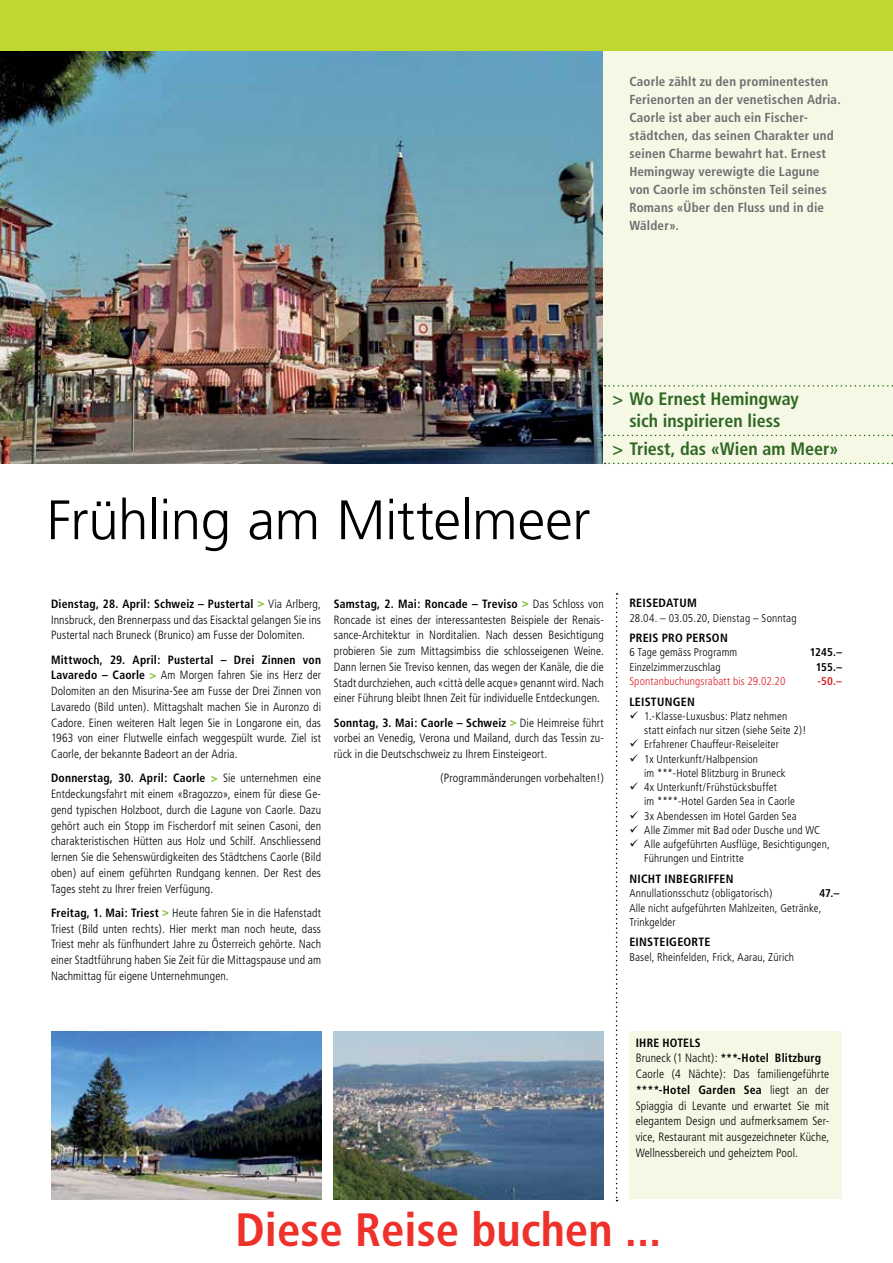
<style>
.page{position:relative;width:893px;height:1263px;background:#fff}
.page>*{position:absolute;margin:0;border:0;box-sizing:border-box;transform-origin:0 0}
.t1{font:300 55.5px "Frutiger";letter-spacing:-.01em;color:#000}
.t2{font:700 condensed 46.8px "Frutiger";color:#ee312a}
.t3{font:700 condensed 18px/21.6px "Frutiger";color:#2f6722;text-align:center}
.t4{font:700 condensed 13.05px/18px "Frutiger";letter-spacing:.015em;color:#6d6e71}
.t5{font:300 condensed 12px/15.8px "Frutiger";letter-spacing:.01em;color:#000;text-align:justify}
.t6{font:700 condensed 12px "Frutiger";letter-spacing:.02em;color:#000}
.t7{font:300 condensed 11.25px/14.2px "Frutiger";letter-spacing:.01em;color:#000}
.t8{font:300 condensed 11.25px "Frutiger";letter-spacing:.01em;color:#dc2028}
.t9{font:700 condensed 11.25px "Frutiger";letter-spacing:-.01em;color:#000}
.t10{font:700 condensed 11.25px "Frutiger";color:#dc2028}
.s1{font-weight:700}
.s2{font-weight:900;color:#8dc63f}
</style>
<div class="page">
<div style="left:0;top:0;width:893px;height:51px;background:#bfd730"></div>
<svg style="left:616px;top:593px;width:2px;height:608px"></svg>
<img style="left:0;top:51px;width:604px;height:412px">
<div style="left:604px;top:51px;width:289px;height:412px;background:#f4f8e4"></div>
<svg style="left:605px;top:385px;width:288px;height:2px"></svg>
<svg style="left:605px;top:435px;width:288px;height:1px"></svg>
<svg style="left:605px;top:463px;width:288px;height:1px"></svg>
<div style="left:629px;top:1031px;width:213px;height:168px;background:#f4f8e4"></div>
<img style="left:51px;top:1031px;width:270px;height:168px">
<img style="left:334px;top:1031px;width:270px;height:168px">
<p class="t4" style="left:629px;top:73px;width:213px">Caorle zählt zu den prominentesten<br>Ferienorten an der venetischen Adria.<br>Caorle ist aber auch ein Fischer&shy;städtchen, das seinen Charakter und seinen Charme bewahrt hat. Ernest<br>Hemingway verewigte die Lagune von Caorle im schönsten Teil seines<br>Romans «Über den Fluss und in die<br>Wälder».</p>
<h1 class="t1" style="left:47px;top:489px;width:545px">Frühling am Mittelmeer</h1>
<h3 class="t3" style="left:612px;top:388px;width:188px">&gt; Wo Ernest Hemingway sich inspirieren liess</h3>
<h3 class="t3" style="left:612px;top:438px;width:228px">&gt; Triest, das «Wien am Meer»</h3>
<p class="t5" style="left:51px;top:596px;width:272px"><span class="s1">Dienstag, 28. April: Schweiz – Pustertal</span> <span class="s2">&gt;</span> Via Arlberg, Innsbruck, den Brennerpass und das Eisacktal gelangen Sie ins Pustertal nach Bruneck (Brunico) am Fusse der Dolomiten.</p>
<p class="t5" style="left:51px;top:652px;width:272px"><span class="s1">Mittwoch, 29. April: Pustertal – Drei Zinnen von Lavaredo – Caorle</span> <span class="s2">&gt;</span> Am Morgen fahren Sie ins Herz der Dolomiten an den Misurina-See am Fusse der Drei Zinnen von Lavaredo (Bild unten). Mittagshalt machen Sie in Auronzo di Cadore. Einen weiteren Halt legen Sie in Longarone ein, das 1963 von einer Flutwelle einfach weggespült wurde. Ziel ist Caorle, der bekannte Badeort an der Adria.</p>
<p class="t5" style="left:51px;top:770px;width:272px"><span class="s1">Donnerstag, 30. April: Caorle</span> <span class="s2">&gt;</span> Sie unternehmen eine Entdeckungsfahrt mit einem «Bragozzo», einem für diese Ge&shy;gend typischen Holzboot, durch die Lagune von Caorle. Dazu gehört auch ein Stopp im Fischerdorf mit seinen Casoni, den charakteristischen Hütten aus Holz und Schilf. Anschliessend lernen Sie die Sehenswürdigkeiten des Städtchens Caorle (Bild oben) auf einem geführten Rundgang kennen. Der Rest des Tages steht zu Ihrer freien Verfügung.</p>
<p class="t5" style="left:51px;top:905px;width:272px"><span class="s1">Freitag, 1. Mai: Triest</span> <span class="s2">&gt;</span> Heute fahren Sie in die Hafenstadt Triest (Bild unten rechts). Hier merkt man noch heute, dass Triest mehr als fünfhundert Jahre zu Österreich gehörte. Nach einer Stadtführung haben Sie Zeit für die Mittagspause und am Nachmittag für eigene Unternehmungen.</p>
<p class="t5" style="left:334px;top:596px;width:272px"><span class="s1">Samstag, 2. Mai: Roncade – Treviso</span> <span class="s2">&gt;</span> Das Schloss von Roncade ist eines der interessantesten Beispiele der Renais&shy;sance-Architektur in Norditalien. Nach dessen Besichtigung probieren Sie zum Mittagsimbiss die schlosseigenen Weine.<br>Dann lernen Sie Treviso kennen, das wegen der Kanäle, die die Stadt durchziehen, auch «città delle acque» genannt wird. Nach einer Führung bleibt Ihnen Zeit für individuelle Entdeckungen.</p>
<p class="t5" style="left:334px;top:715px;width:271px"><span class="s1">Sonntag, 3. Mai: Caorle – Schweiz</span> <span class="s2">&gt;</span> Die Heimreise führt vorbei an Venedig, Verona und Mailand, durch das Tessin zu&shy;rück in die Deutschschweiz zu Ihrem Einsteigeort.</p>
<p class="t5" style="left:440px;top:770px;width:165px">(Programmänderungen vorbehalten!)</p>
<p class="t6" style="left:629px;top:596px;width:67px">Reisedatum</p>
<p class="t7" style="left:629px;top:611px;width:169px">28.04. – 03.05.20, Dienstag – Sonntag</p>
<p class="t6" style="left:629px;top:631px;width:100px">Preis pro Person</p>
<p class="t7" style="left:629px;top:646px;width:109px">6 Tage gemäss Programm</p>
<p class="t9" style="left:810px;top:646px;width:34px">1245.–</p>
<p class="t7" style="left:629px;top:660px;width:93px">Einzelzimmerzuschlag</p>
<p class="t9" style="left:816px;top:660px;width:28px">155.–</p>
<p class="t8" style="left:629px;top:675px;width:158px">Spontanbuchungsrabatt bis 29.02.20</p>
<p class="t10" style="left:817px;top:674px;width:26px">-50.–</p>
<p class="t6" style="left:629px;top:694px;width:67px">Leistungen</p>
<p class="t7" style="left:644px;top:709px;width:164px;text-indent:-15px">✓ 1.-Klasse-Luxusbus: Platz nehmen statt einfach nur sitzen (siehe Seite 2)!</p>
<p class="t7" style="left:629px;top:737px;width:151px">✓ Erfahrener Chauffeur-Reiseleiter</p>
<p class="t7" style="left:644px;top:752px;width:143px;text-indent:-15px">✓ 1x Unterkunft/Halbpension<br>im ***-Hotel Blitzburg in Bruneck</p>
<p class="t7" style="left:644px;top:780px;width:152px;text-indent:-15px">✓ 4x Unterkunft/Frühstücksbuffet<br>im ****-Hotel Garden Sea in Caorle</p>
<p class="t7" style="left:629px;top:809px;width:169px">✓ 3x Abendessen im Hotel Garden Sea</p>
<p class="t7" style="left:629px;top:823px;width:192px">✓ Alle Zimmer mit Bad oder Dusche und WC</p>
<p class="t7" style="left:644px;top:837px;width:187px;text-indent:-15px">✓ Alle aufgeführten Ausflüge, Besichtigungen,<br>Führungen und Eintritte</p>
<p class="t6" style="left:629px;top:872px;width:106px">Nicht inbegriffen</p>
<p class="t7" style="left:629px;top:886px;width:145px">Annullationsschutz (obligatorisch)</p>
<p class="t9" style="left:820px;top:887px;width:21px">47.–</p>
<p class="t7" style="left:629px;top:901px;width:194px">Alle nicht aufgeführten Mahlzeiten, Getränke,<br>Trinkgelder</p>
<p class="t6" style="left:629px;top:935px;width:83px">Einsteigeorte</p>
<p class="t7" style="left:629px;top:950px;width:166px">Basel, Rheinfelden, Frick, Aarau, Zürich</p>
<p class="t5" style="left:636px;top:1035px;width:195px;text-align:left"><span class="s1">Ihre Hotels<br></span>Bruneck (1 Nacht): <span class="s1">***-Hotel Blitzburg </span>Caorle (4 Nächte): Das familiengeführte <span class="s1">****-Hotel Garden Sea</span> liegt an der Spiaggia di Levante und erwartet Sie mit elegantem Design und aufmerksamem Ser&shy;vice, Restaurant mit ausgezeichneter Küche, Wellnessbereich und geheiztem Pool.</p>
<h2 class="t2" style="left:235px;top:1202px;width:427px">Diese Reise buchen ...</h2>
</div>
